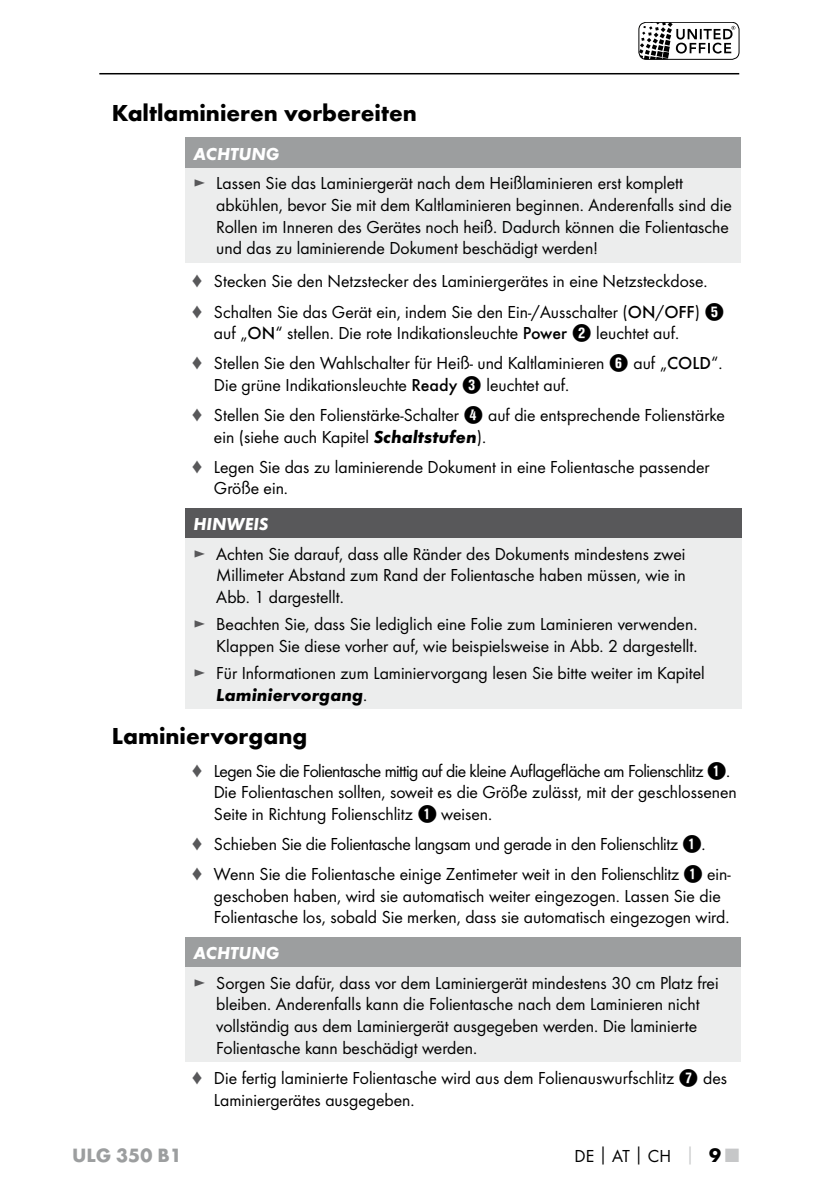
<style>
.page{position:relative;width:840px;height:1191px;background:#fff}
.page>*{position:absolute;margin:0;border:0;box-sizing:border-box;transform-origin:0 0}
.t1{font:700 24px "Futura";color:#000}
.t2{font:700 20px "Futura";color:#9c9e9f}
.t3{font:18px/21.6px "Futura Boo";color:#000}
.t4{font:18px/30.2px "Futura Boo";letter-spacing:-.02em;color:#000}
.t5{font:italic 700 18px "Futura";color:#fff}
.t6{font:italic 700 18px "Futura";color:#000}
.s1{color:#58585a}
.s2{font-family:"Futura";font-weight:500}
.s3{font-family:"Hako PI Nummern";font-size:20px}
.s4{font-family:"Futura";font-weight:700;font-style:italic}
.s5{font-family:"Futura Boo";font-weight:400;font-style:normal}
.s6{font-family:"Futura";font-weight:700}
.s7{font-family:"Futura";font-weight:700;color:#c6c7c8}
.s8{font-family:"Futura";font-weight:700;font-size:20px}
.s9{font-family:"Futura";font-weight:700;font-size:20px;color:#c6c7c8}
</style>
<div class="page">
<svg style="left:638px;top:22px;width:96px;height:36px"></svg>
<div style="left:638px;top:22px;width:100px;height:38px;border:1px solid #000;border-radius:7px"></div>
<hr style="left:99px;top:73px;width:639px;height:1px;background:#000">
<div style="left:185px;top:138px;width:555px;height:30px;background:#9c9e9f"></div>
<div style="left:185px;top:168px;width:555px;height:94px;background:#eceded"></div>
<div style="left:185px;top:508px;width:557px;height:30px;background:#58585a"></div>
<div style="left:185px;top:538px;width:557px;height:171px;background:#eceded"></div>
<div style="left:185px;top:937px;width:555px;height:30px;background:#9c9e9f"></div>
<div style="left:185px;top:967px;width:555px;height:95px;background:#eceded"></div>
<h1 class="t1" style="left:112px;top:98px;width:306px">Kaltlaminieren vorbereiten</h1>
<p class="t5" style="left:193px;top:143px;width:87px">ACHTUNG</p>
<p class="t3" style="left:216px;top:172px;width:517px;text-indent:-23px"><span class="s1">►</span> Lassen Sie das Laminiergerät nach dem Heißlaminieren erst komplett abkühlen, bevor Sie mit dem Kaltlaminieren beginnen. Anderenfalls sind die Rollen im Inneren des Gerätes noch heiß. Dadurch können die Folientasche und das zu laminierende Dokument beschädigt werden!</p>
<p class="t3" style="left:191px;top:266px;width:534px;line-height:30px"><span class="s1">♦</span> Stecken Sie den Netzstecker des Laminiergerätes in eine Netzsteckdose.<br><span class="s1">♦</span> Schalten Sie das Gerät ein, indem Sie den Ein-/Ausschalter (<span class="s2">ON</span>/<span class="s2">OFF</span>) <span class="s3">5</span></p>
<p class="t3" style="left:191px;top:318px;width:530px;line-height:30px;text-indent:23px">auf „<span class="s2">ON</span>“ stellen. Die rote Indikationsleuchte <span class="s2">Power</span> <span class="s3">2</span> leuchtet auf.<br><span class="s1">♦</span> Stellen Sie den Wahlschalter für Heiß- und Kaltlaminieren <span class="s3">6</span> auf „<span class="s2">COLD</span>“.</p>
<p class="t3" style="left:191px;top:370px;width:535px;line-height:30px;text-indent:23px">Die grüne Indikationsleuchte <span class="s2">Ready</span> <span class="s3">3</span> leuchtet auf.<br><span class="s1">♦</span> Stellen Sie den Folienstärke-Schalter <span class="s3">4</span> auf die entsprechende Folienstärke</p>
<p class="t3" style="left:191px;top:421px;width:519px;line-height:30px;text-indent:23px">ein (siehe auch Kapitel <span class="s4">Schaltstufen</span>).<br><span class="s1">♦</span> Legen Sie das zu laminierende Dokument in eine Folientasche passender</p>
<p class="t3" style="left:214px;top:477px;width:73px">Größe ein.</p>
<p class="t5" style="left:193px;top:513px;width:76px">HINWEIS</p>
<p class="t3" style="left:216px;top:543px;width:471px;text-align:justify;text-indent:-23px"><span class="s1">►</span> Achten Sie darauf, dass alle Ränder des Dokuments mindestens zwei Millimeter Abstand zum Rand der Folientasche haben müssen, wie in Abb. 1 dargestellt.</p>
<p class="t3" style="left:193px;top:613px;width:503px;text-align:right"><span class="s1">►</span> Beachten Sie, dass Sie lediglich eine Folie zum Laminieren verwenden.<br>Klappen Sie diese vorher auf, wie beispielsweise in Abb. 2 dargestellt.</p>
<p class="t3" style="left:193px;top:662px;width:512px"><span class="s1">►</span> Für Informationen zum Laminiervorgang lesen Sie bitte weiter im Kapitel</p>
<p class="t6" style="left:216px;top:683px;width:150px">Laminiervorgang<span class="s5">.</span></p>
<h1 class="t1" style="left:112px;top:721px;width:197px">Laminiervorgang</h1>
<p class="t3" style="left:214px;top:760px;width:524px;text-indent:-23px"><span class="s1">♦</span> Legen Sie die Folientasche mittig auf die kleine Auflagefläche am Folienschlitz <span class="s3">1</span>.<br>Die Folientaschen sollten, soweit es die Größe zulässt, mit der geschlossenen<br>Seite in Richtung Folienschlitz <span class="s3">1</span> weisen.</p>
<p class="t4" style="left:191px;top:829px;width:540px"><span class="s1">♦</span> Schieben Sie die Folientasche langsam und gerade in den Folienschlitz <span class="s3">1</span>.<br><span class="s1">♦</span> Wenn Sie die Folientasche einige Zentimeter weit in den Folienschlitz <span class="s3">1</span> ein-</p>
<p class="t3" style="left:214px;top:885px;width:514px">geschoben haben, wird sie automatisch weiter eingezogen. Lassen Sie die<br>Folientasche los, sobald Sie merken, dass sie automatisch eingezogen wird.</p>
<p class="t5" style="left:193px;top:942px;width:87px">ACHTUNG</p>
<p class="t3" style="left:216px;top:972px;width:503px;text-indent:-23px"><span class="s1">►</span> Sorgen Sie dafür, dass vor dem Laminiergerät mindestens 30 cm Platz frei bleiben. Anderenfalls kann die Folientasche nach dem Laminieren nicht vollständig aus dem Laminiergerät ausgegeben werden. Die laminierte Folientasche kann beschädigt werden.</p>
<p class="t3" style="left:214px;top:1067px;width:514px;text-indent:-23px"><span class="s1">♦</span> Die fertig laminierte Folientasche wird aus dem Folienauswurfschlitz <span class="s3">7</span> des<br>Laminiergerätes ausgegeben.</p>
<p class="t2" style="left:72px;top:1143px;width:111px">ULG 350 B1</p>
<p class="t3" style="left:574px;top:1145px;width:166px">DE<span class="s6">│</span>AT<span class="s6">│</span>CH <span class="s7">│</span> <span class="s8">9</span> <span class="s9">■</span></p>
</div>
